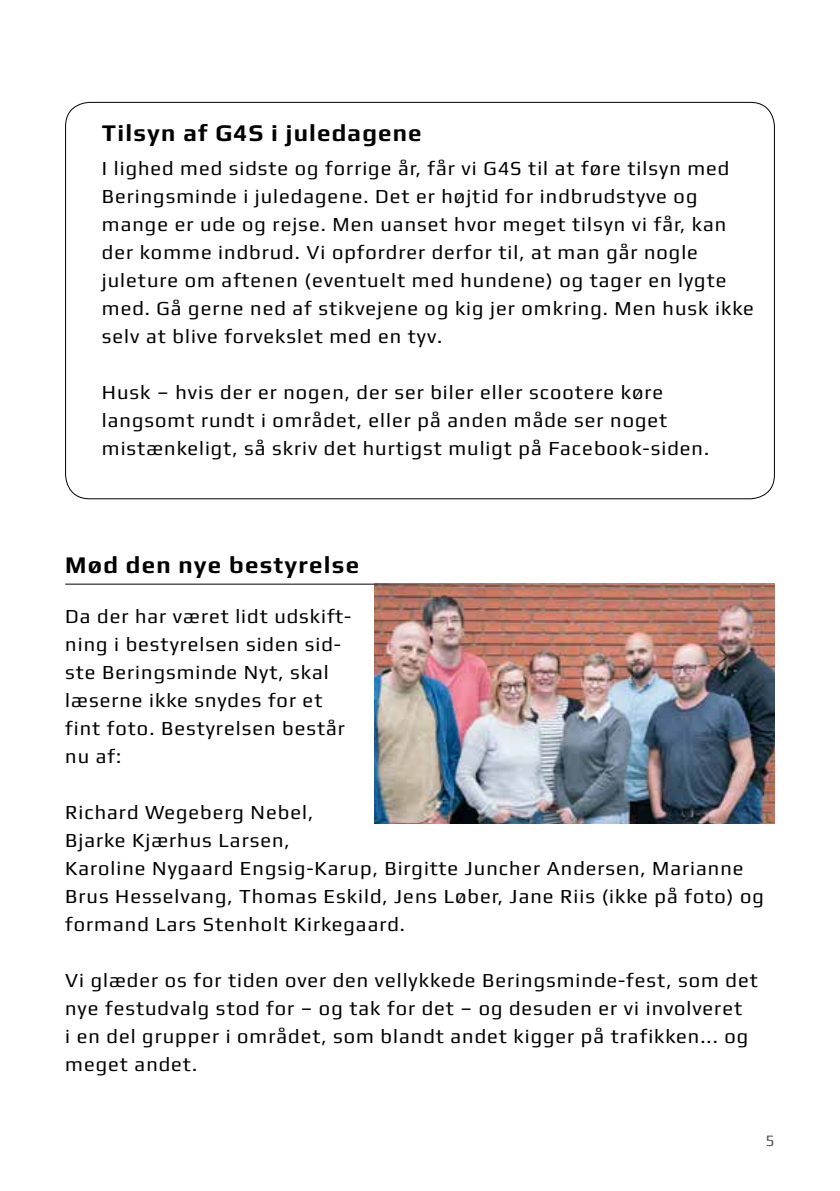
<style>
.page{position:relative;width:840px;height:1191px;background:#fff}
.page>*{position:absolute;margin:0;border:0;box-sizing:border-box;transform-origin:0 0}
.t1{font:700 24px "Play";letter-spacing:.05em;color:#000}
.t2{font:20px/28px "Play";letter-spacing:.05em;color:#000}
.t3{font:16px "Play";color:#58595b}
</style>
<div class="page">
<hr style="left:65px;top:584px;width:709px;height:1px;background:#000">
<img style="left:374px;top:584px;width:400px;height:239px">
<p class="t1" style="left:102px;top:118px;width:321px">Tilsyn af G4S i juledagene</p>
<p class="t2" style="left:102px;top:153px;width:653px">I lighed med sidste og forrige år, får vi G4S til at føre tilsyn med Beringsminde i juledagene. Det er højtid for indbrudstyve og mange er ude og rejse. Men uanset hvor meget tilsyn vi får, kan der komme indbrud. Vi opfordrer derfor til, at man går nogle juleture om aftenen (eventuelt med hundene) og tager en lygte med. Gå gerne ned af stikvejene og kig jer omkring. Men husk ikke selv at blive forvekslet med en tyv.</p>
<p class="t2" style="left:102px;top:377px;width:608px">Husk – hvis der er nogen, der ser biler eller scootere køre langsomt rundt i området, eller på anden måde ser noget mistænkeligt, så skriv det hurtigst muligt på Facebook-siden.</p>
<p class="t1" style="left:65px;top:550px;width:295px">Mød den nye bestyrelse</p>
<p class="t2" style="left:65px;top:602px;width:287px">Da der har været lidt udskift&shy;ning i bestyrelsen siden sid&shy;ste Beringsminde Nyt, skal læserne ikke snydes for et fint foto. Bestyrelsen består nu af:</p>
<p class="t2" style="left:65px;top:798px;width:699px">Richard Wegeberg Nebel,<br>Bjarke Kjærhus Larsen,<br>Karoline Nygaard Engsig-Karup, Birgitte Juncher Andersen, Marianne Brus Hesselvang, Thomas Eskild, Jens Løber, Jane Riis (ikke på foto) og formand Lars Stenholt Kirkegaard.</p>
<p class="t2" style="left:65px;top:966px;width:693px">Vi glæder os for tiden over den vellykkede Beringsminde-fest, som det nye festudvalg stod for – og tak for det – og desuden er vi involveret<br>i en del grupper i området, som blandt andet kigger på trafikken... og meget andet.</p>
<p class="t3" style="left:765px;top:1130px;width:11px">5</p>
</div>
